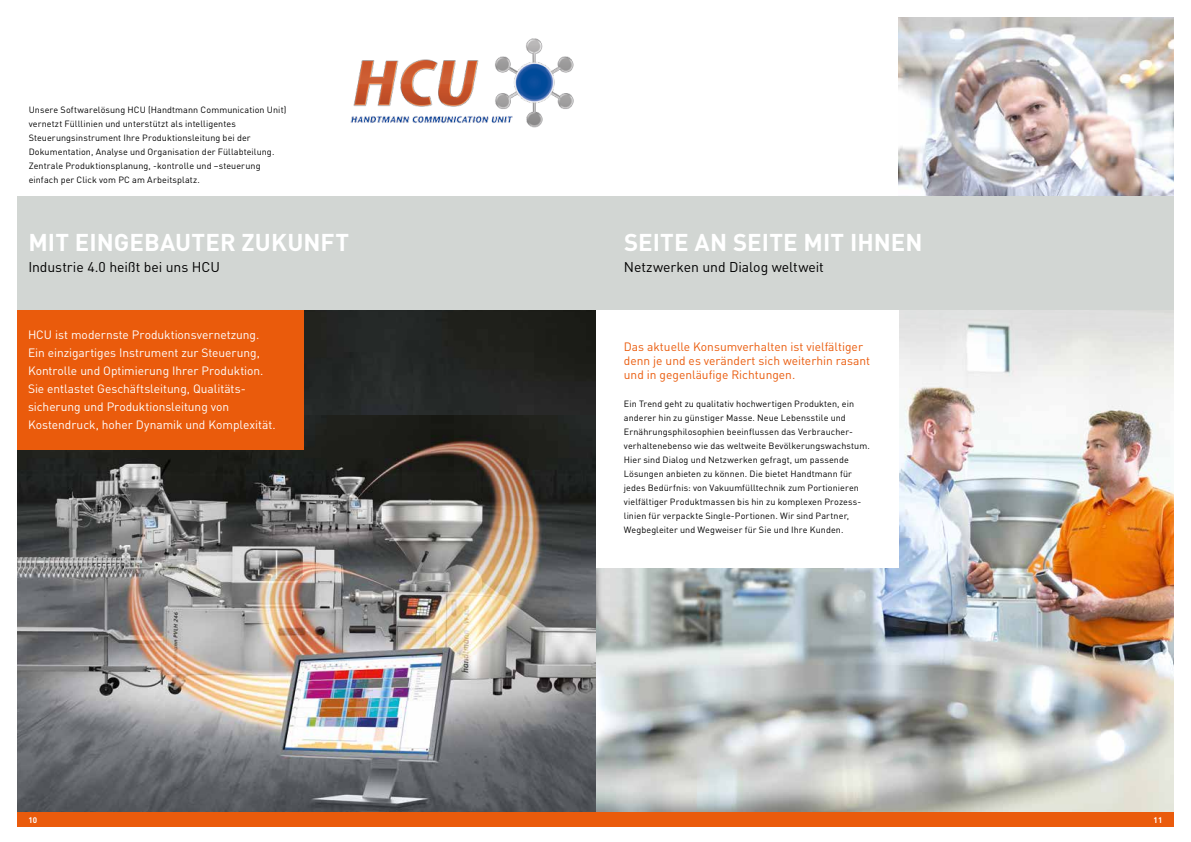
<style>
.page{position:relative;width:1191px;height:842px;background:#fff}
.page>*{position:absolute;margin:0;border:0;box-sizing:border-box;transform-origin:0 0}
.t1{font:700 24px "DIN Pro";color:#fff}
.t2{font:14px "DIN Pro";letter-spacing:-.005em;color:#000}
.t3{font:12px/18px "DIN Pro";letter-spacing:-.005em;color:#fff}
.t4{font:12px/14px "DIN Pro";color:#ea5b0c}
.t5{font:9px/14px "DIN Pro";letter-spacing:.01em;color:#000}
.t6{font:700 8px "DIN Pro";color:#fff}
</style>
<div class="page">
<img style="left:595px;top:309px;width:579px;height:504px">
<div style="left:587px;top:306px;width:312px;height:261px;background:#fff"></div>
<img style="left:899px;top:17px;width:275px;height:179px">
<div style="left:595px;top:196px;width:579px;height:113px;background:#d2d6d3"></div>
<img style="left:17px;top:414px;width:578px;height:399px">
<div style="left:17px;top:309px;width:578px;height:105px;background:linear-gradient(to bottom,#20211c,#282a29)"></div>
<div style="left:17px;top:813px;width:1157px;height:14px;background:#ea5b0c"></div>
<div style="left:17px;top:309px;width:286px;height:141px;background:#ea5b0c"></div>
<img style="left:350px;top:38px;width:224px;height:90px">
<div style="left:17px;top:196px;width:578px;height:113px;background:#d2d6d3"></div>
<p class="t5" style="left:29px;top:102px;width:259px">Unsere Softwarelösung HCU (Handtmann Communication Unit) vernetzt Fülllinien und unterstützt als intelligentes Steuerungsinstrument Ihre Produktionsleitung bei der Dokumentation, Analyse und Organisation der Füllabteilung.<br>Zentrale Produktionsplanung, -kontrolle und –steuerung einfach per Click vom PC am Arbeitsplatz.</p>
<h1 class="t1" style="left:28px;top:223px;width:322px">MIT EINGEBAUTER ZUKUNFT</h1>
<h2 class="t2" style="left:28px;top:256px;width:193px">Industrie 4.0 heißt bei uns HCU</h2>
<p class="t3" style="left:28px;top:324px;width:249px">HCU ist modernste Produktionsvernetzung.<br>Ein einzigartiges Instrument zur Steuerung, Kontrolle und Optimierung Ihrer Produktion.<br>Sie entlastet Geschäftsleitung, Qualitäts&shy;sicherung und Produktionsleitung von Kostendruck, hoher Dynamik und Komplexität.</p>
<h1 class="t1" style="left:624px;top:223px;width:300px">SEITE AN SEITE MIT IHNEN</h1>
<h2 class="t2" style="left:624px;top:256px;width:201px">Netzwerken und Dialog weltweit</h2>
<h3 class="t4" style="left:624px;top:338px;width:248px">Das aktuelle Konsumverhalten ist vielfältiger denn je und es verändert sich weiterhin rasant und in gegenläufige Richtungen.</h3>
<p class="t5" style="left:624px;top:396px;width:247px">Ein Trend geht zu qualitativ hochwertigen Produkten, ein anderer hin zu günstiger Masse. Neue Lebensstile und Ernährungsphilosophien beeinflussen das Verbraucher&shy;verhaltenebenso wie das weltweite Bevölkerungswachstum.<br>Hier sind Dialog und Netzwerken gefragt, um passende Lösungen anbieten zu können. Die bietet Handtmann für jedes Bedürfnis: von Vakuumfülltechnik zum Portionieren vielfältiger Produktmassen bis hin zu komplexen Prozess&shy;linien für verpackte Single-Portionen. Wir sind Partner, Wegbegleiter und Wegweiser für Sie und Ihre Kunden.</p>
<p class="t6" style="left:28px;top:813px;width:10px">10</p>
<p class="t6" style="left:1153px;top:813px;width:10px">11</p>
</div>
